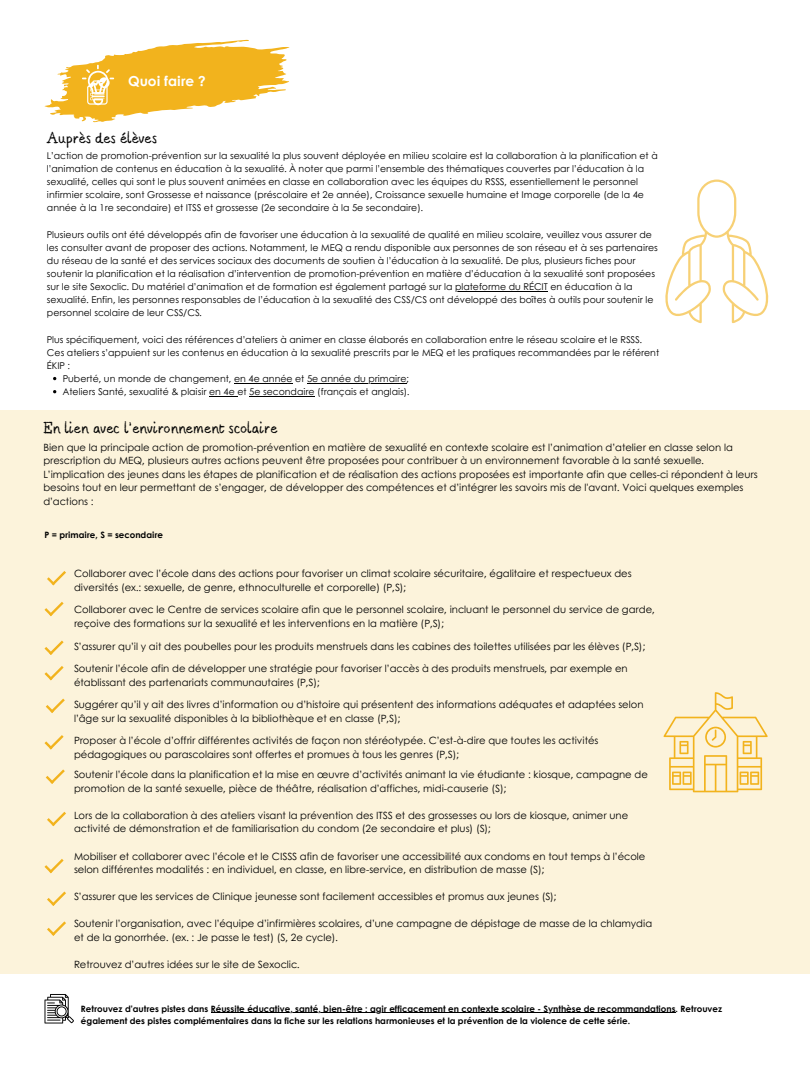
<style>
.page{position:relative;width:810px;height:1080px;background:#fff}
.page>*{position:absolute;margin:0;border:0;box-sizing:border-box;transform-origin:0 0}
.t1{font:13.75px "Berton";color:#000}
.t2{font:700 13.75px "Century Gothic";color:#fff}
.t3{font:10px/13.6px "Century Gothic";color:#000}
.t4{font:9.38px/13.1px "Century Gothic";color:#000}
.t5{font:700 8.75px "Century Gothic";color:#000}
</style>
<div class="page">
<svg style="left:45px;top:994px;width:29px;height:30px"></svg>
<div style="left:0;top:410px;width:810px;height:564px;background:#fcf3db"></div>
<svg style="left:45px;top:602px;width:19px;height:14px"></svg>
<svg style="left:45px;top:40px;width:244px;height:82px"></svg>
<svg style="left:45px;top:859px;width:19px;height:14px"></svg>
<svg style="left:45px;top:666px;width:19px;height:14px"></svg>
<svg style="left:46px;top:769px;width:19px;height:15px"></svg>
<svg style="left:47px;top:812px;width:19px;height:14px"></svg>
<svg style="left:47px;top:892px;width:19px;height:14px"></svg>
<svg style="left:45px;top:641px;width:19px;height:14px"></svg>
<svg style="left:45px;top:735px;width:19px;height:14px"></svg>
<svg style="left:47px;top:921px;width:19px;height:15px"></svg>
<hr style="left:211px;top:1012px;width:465px;height:1px;background:#000">
<hr style="left:455px;top:291px;width:93px;height:1px;background:#000">
<hr style="left:234px;top:383px;width:59px;height:1px;background:#000">
<hr style="left:307px;top:383px;width:99px;height:1px;background:#000">
<svg style="left:209px;top:396px;width:28px;height:1px"></svg>
<hr style="left:249px;top:396px;width:66px;height:1px;background:#000">
<svg style="left:47px;top:571px;width:19px;height:14px"></svg>
<svg style="left:46px;top:699px;width:19px;height:14px"></svg>
<svg style="left:664px;top:692px;width:104px;height:100px"></svg>
<svg style="left:665px;top:180px;width:103px;height:143px"></svg>
<p class="t2" style="left:128px;top:70px;width:79px">Quoi faire ?</p>
<p class="t1" style="left:47px;top:130px;width:112px">Auprès des élèves</p>
<p class="t4" style="left:47px;top:149px;width:612px">L’action de promotion-prévention sur la sexualité la plus souvent déployée en milieu scolaire est la collaboration à la planification et à l’animation de contenus en éducation à la sexualité. À noter que parmi l’ensemble des thématiques couvertes par l’éducation à la sexualité, celles qui sont le plus souvent animées en classe en collaboration avec les équipes du RSSS, essentiellement le personnel infirmier scolaire, sont Grossesse et naissance (préscolaire et 2e année), Croissance sexuelle humaine et Image corporelle (de la 4e année à la 1re secondaire) et ITSS et grossesse (2e secondaire à la 5e secondaire).</p>
<p class="t4" style="left:47px;top:227px;width:612px">Plusieurs outils ont été développés afin de favoriser une éducation à la sexualité de qualité en milieu scolaire, veuillez vous assurer de les consulter avant de proposer des actions. Notamment, le MEQ a rendu disponible aux personnes de son réseau et à ses partenaires du réseau de la santé et des services sociaux des documents de soutien à l’éducation à la sexualité. De plus, plusieurs fiches pour soutenir la planification et la réalisation d’intervention de promotion-prévention en matière d’éducation à la sexualité sont proposées sur le site Sexoclic. Du matériel d’animation et de formation est également partagé sur la plateforme du RÉCIT en éducation à la</p>
<p class="t4" style="left:47px;top:293px;width:608px">sexualité. Enfin, les personnes responsables de l’éducation à la sexualité des CSS/CS ont développé des boîtes à outils pour soutenir le personnel scolaire de leur CSS/CS.</p>
<p class="t4" style="left:47px;top:332px;width:597px">Plus spécifiquement, voici des références d’ateliers à animer en classe élaborés en collaboration entre le réseau scolaire et le RSSS.</p>
<p class="t4" style="left:47px;top:345px;width:614px">Ces ateliers s’appuient sur les contenus en éducation à la sexualité prescrits par le MEQ et les pratiques recommandées par le référent</p>
<p class="t4" style="left:47px;top:359px;width:25px">ÉKIP :</p>
<p class="t4" style="left:63px;top:372px;width:348px">Puberté, un monde de changement, en 4e année et 5e année du primaire;</p>
<p class="t4" style="left:63px;top:385px;width:348px">Ateliers Santé, sexualité &amp; plaisir en 4e et 5e secondaire (français et anglais).</p>
<p class="t1" style="left:43px;top:421px;width:236px">En lien avec l’environnement scolaire</p>
<p class="t3" style="left:43px;top:440px;width:716px">Bien que la principale action de promotion-prévention en matière de sexualité en contexte scolaire est l’animation d’atelier en classe selon la prescription du MEQ, plusieurs autres actions peuvent être proposées pour contribuer à un environnement favorable à la santé sexuelle.<br>L’implication des jeunes dans les étapes de planification et de réalisation des actions proposées est importante afin que celles-ci répondent à leurs besoins tout en leur permettant de s’engager, de développer des compétences et d’intégrer les savoirs mis de l'avant. Voici quelques exemples d’actions :</p>
<p class="t5" style="left:45px;top:528px;width:120px">P = primaire, S = secondaire</p>
<p class="t3" style="left:74px;top:566px;width:559px">Collaborer avec l’école dans des actions pour favoriser un climat scolaire sécuritaire, égalitaire et respectueux des diversités (ex.: sexuelle, de genre, ethnoculturelle et corporelle) (P,S);</p>
<p class="t3" style="left:74px;top:603px;width:582px">Collaborer avec le Centre de services scolaire afin que le personnel scolaire, incluant le personnel du service de garde, reçoive des formations sur la sexualité et les interventions en la matière (P,S);</p>
<h1 class="t3" style="left:74px;top:639px;width:573px">S’assurer qu’il y ait des poubelles pour les produits menstruels dans les cabines des toilettes utilisées par les élèves (P,S);</h1>
<p class="t3" style="left:74px;top:661px;width:555px">Soutenir l’école afin de développer une stratégie pour favoriser l’accès à des produits menstruels, par exemple en établissant des partenariats communautaires (P,S);</p>
<h2 class="t3" style="left:74px;top:697px;width:571px">Suggérer qu’il y ait des livres d’information ou d’histoire qui présentent des informations adéquates et adaptées selon l’âge sur la sexualité disponibles à la bibliothèque et en classe (P,S);</h2>
<h2 class="t3" style="left:74px;top:733px;width:526px">Proposer à l’école d’offrir différentes activités de façon non stéréotypée. C’est-à-dire que toutes les activités pédagogiques ou parascolaires sont offertes et promues à tous les genres (P,S);</h2>
<h2 class="t3" style="left:74px;top:767px;width:575px">Soutenir l’école dans la planification et la mise en œuvre d’activités animant la vie étudiante : kiosque, campagne de promotion de la santé sexuelle, pièce de théâtre, réalisation d’affiches, midi-causerie (S);</h2>
<p class="t3" style="left:74px;top:808px;width:556px">Lors de la collaboration à des ateliers visant la prévention des ITSS et des grossesses ou lors de kiosque, animer une activité de démonstration et de familiarisation du condom (2e secondaire et plus) (S);</p>
<p class="t3" style="left:74px;top:849px;width:573px">Mobiliser et collaborer avec l’école et le CISSS afin de favoriser une accessibilité aux condoms en tout temps à l’école selon différentes modalités : en individuel, en classe, en libre-service, en distribution de masse (S);</p>
<p class="t3" style="left:74px;top:889px;width:484px">S’assurer que les services de Clinique jeunesse sont facilement accessibles et promus aux jeunes (S);</p>
<h2 class="t3" style="left:74px;top:917px;width:580px">Soutenir l’organisation, avec l’équipe d’infirmières scolaires, d’une campagne de dépistage de masse de la chlamydia et de la gonorrhée. (ex. : Je passe le test) (S, 2e cycle).</h2>
<p class="t3" style="left:74px;top:957px;width:227px">Retrouvez d’autres idées sur le site de Sexoclic.</p>
<p class="t5" style="left:81px;top:1002px;width:643px">Retrouvez d’autres pistes dans Réussite éducative, santé, bien-être : agir efficacement en contexte scolaire - Synthèse de recommandations. Retrouvez</p>
<p class="t5" style="left:81px;top:1014px;width:551px">également des pistes complémentaires dans la fiche sur les relations harmonieuses et la prévention de la violence de cette série.</p>
</div>
